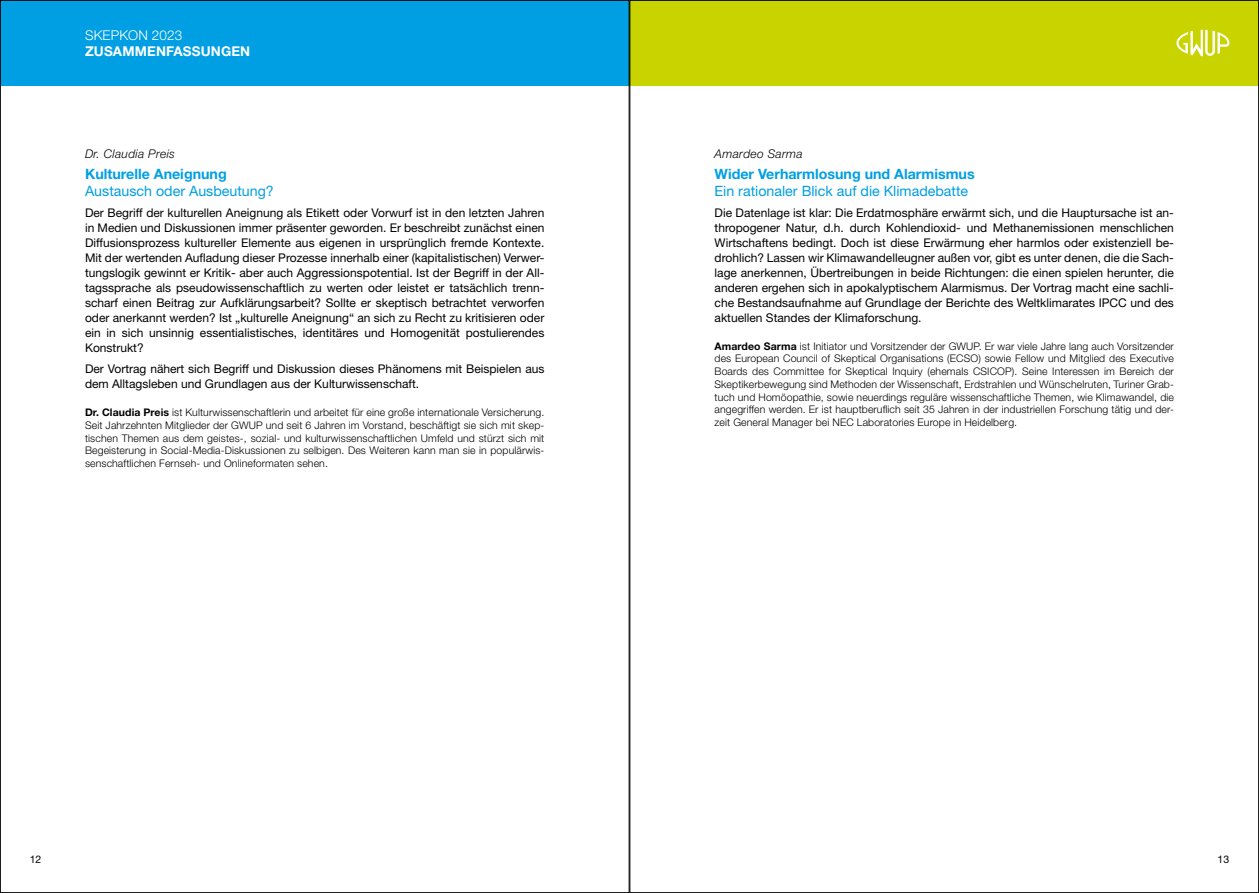
<style>
.page{position:relative;width:1259px;height:893px;background:#fff}
.page>*{position:absolute;margin:0;border:0;box-sizing:border-box;transform-origin:0 0}
.t1{font:14.25px "Helvetica Neue";color:#009fe3}
.t2{font:700 14.25px "Helvetica Neue";color:#009fe3}
.t3{font:700 13.5px "Helvetica Neue";letter-spacing:.01em;color:#fff}
.t4{font:300 13.5px "Helvetica Neue";letter-spacing:.01em;color:#fff}
.t5{font:12px/15px "Helvetica Neue";color:#000;text-align:justify}
.t6{font:italic 300 12px "Helvetica Neue";letter-spacing:.025em;color:#000}
.t7{font:300 10.5px/12.8px "Helvetica Neue";letter-spacing:.01em;color:#000;text-align:justify}
.t8{font:10.5px "Helvetica Neue";color:#000}
.s1{font-weight:700}
</style>
<div class="page">
<div style="left:0;top:0;width:629px;height:86px;background:#009fe3"></div>
<div style="left:629px;top:0;width:630px;height:86px;background:#c8d300"></div>
<svg style="left:1176px;top:30px;width:53px;height:26px"></svg>
<p class="t4" style="left:85px;top:27px;width:99px">SKEPKON 2023</p>
<p class="t3" style="left:85px;top:43px;width:167px">ZUSAMMENFASSUNGEN</p>
<p class="t6" style="left:85px;top:147px;width:91px">Dr. Claudia Preis</p>
<p class="t2" style="left:85px;top:165px;width:143px">Kulturelle Aneignung</p>
<p class="t1" style="left:85px;top:182px;width:190px">Austausch oder Ausbeutung?</p>
<p class="t5" style="left:85px;top:205px;width:461px">Der Begriff der kulturellen Aneignung als Etikett oder Vorwurf ist in den letzten Jahren in Medien und Diskussionen immer präsenter geworden. Er beschreibt zunächst einen Diffusionsprozess kultureller Elemente aus eigenen in ursprünglich fremde Kontexte.<br>Mit der wertenden Aufladung dieser Prozesse innerhalb einer (kapitalistischen) Verwer&shy;tungslogik gewinnt er Kritik- aber auch Aggressionspotential. Ist der Begriff in der All&shy;tagssprache als pseudowissenschaftlich zu werten oder leistet er tatsächlich trenn&shy;scharf einen Beitrag zur Aufklärungsarbeit? Sollte er skeptisch betrachtet verworfen oder anerkannt werden? Ist „kulturelle Aneignung“ an sich zu Recht zu kritisieren oder ein in sich unsinnig essentialistisches, identitäres und Homogenität postulierendes Konstrukt?</p>
<p class="t5" style="left:85px;top:361px;width:461px">Der Vortrag nähert sich Begriff und Diskussion dieses Phänomens mit Beispielen aus dem Alltagsleben und Grundlagen aus der Kulturwissenschaft.</p>
<p class="t7" style="left:85px;top:406px;width:461px"><span class="s1">Dr. Claudia Preis</span> ist Kulturwissenschaftlerin und arbeitet für eine große internationale Versicherung.<br>Seit Jahrzehnten Mitglieder der GWUP und seit 6 Jahren im Vorstand, beschäftigt sie sich mit skep&shy;tischen Themen aus dem geistes-, sozial- und kulturwissenschaftlichen Umfeld und stürzt sich mit Begeisterung in Social-Media-Diskussionen zu selbigen. Des Weiteren kann man sie in populärwis&shy;senschaftlichen Fernseh- und Onlineformaten sehen.</p>
<p class="t6" style="left:714px;top:147px;width:90px">Amardeo Sarma</p>
<p class="t2" style="left:714px;top:165px;width:262px">Wider Verharmlosung und Alarmismus</p>
<p class="t1" style="left:714px;top:182px;width:255px">Ein rationaler Blick auf die Klimadebatte</p>
<p class="t5" style="left:714px;top:205px;width:461px">Die Datenlage ist klar: Die Erdatmosphäre erwärmt sich, und die Hauptursache ist an&shy;thropogener Natur, d.h. durch Kohlendioxid- und Methanemissionen menschlichen Wirtschaftens bedingt. Doch ist diese Erwärmung eher harmlos oder existenziell be&shy;drohlich? Lassen wir Klimawandelleugner außen vor, gibt es unter denen, die die Sach&shy;lage anerkennen, Übertreibungen in beide Richtungen: die einen spielen herunter, die anderen ergehen sich in apokalyptischem Alarmismus. Der Vortrag macht eine sachli&shy;che Bestandsaufnahme auf Grundlage der Berichte des Weltklimarates IPCC und des aktuellen Standes der Klimaforschung.</p>
<p class="t7" style="left:714px;top:339px;width:461px"><span class="s1">Amardeo Sarma</span> ist Initiator und Vorsitzender der GWUP. Er war viele Jahre lang auch Vorsitzender des European Council of Skeptical Organisations (ECSO) sowie Fellow und Mitglied des Executive Boards des Committee for Skeptical Inquiry (ehemals CSICOP). Seine Interessen im Bereich der Skeptikerbewegung sind Methoden der Wissenschaft, Erdstrahlen und Wünschelruten, Turiner Grab&shy;tuch und Homöopathie, sowie neuerdings reguläre wissenschaftliche Themen, wie Klimawandel, die angegriffen werden. Er ist hauptberuflich seit 35 Jahren in der industriellen Forschung tätig und der&shy;zeit General Manager bei NEC Laboratories Europe in Heidelberg.</p>
<p class="t8" style="left:30px;top:853px;width:13px">12</p>
<p class="t8" style="left:1217px;top:853px;width:13px">13</p>
</div>
